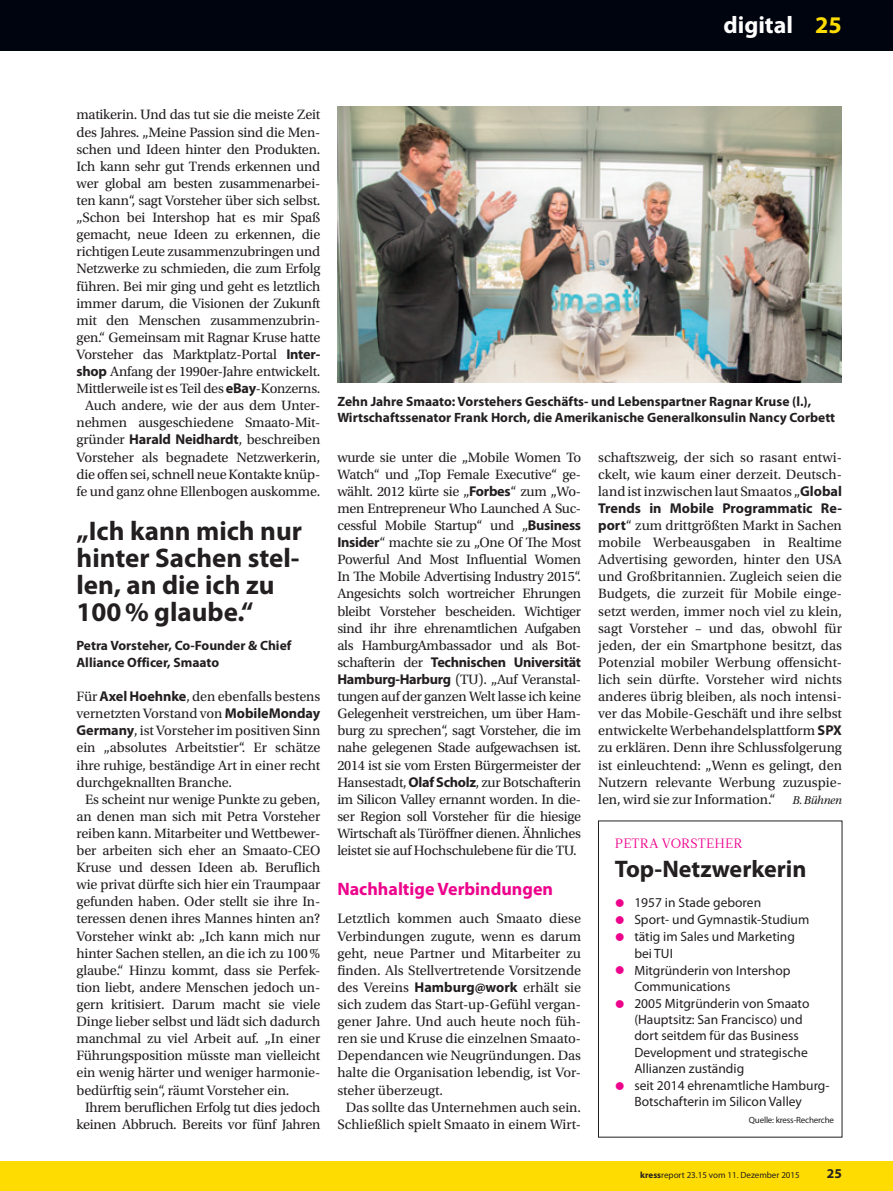
<style>
.page{position:relative;width:893px;height:1191px;background:#fff}
.page>*{position:absolute;margin:0;border:0;box-sizing:border-box;transform-origin:0 0}
.zitatfett{font:700 27px/27px "Myriad Pro";color:#231f20}
.t1{font:700 24px "Myriad Pro";color:#231f20}
.t2{font:700 24px "Myriad Pro";color:#fff}
.zwischentitel{font:700 18px "Myriad Pro";color:#ed028c}
.grundtext_einzug{font:14.25px/17.1px "Utopia Std";letter-spacing:-.01em;color:#231f20;text-align:justify}
.grundtext_ohneeinzug{font:14.25px/17.1px "Utopia Std";letter-spacing:-.005em;color:#231f20;text-align:justify}
.t3{font:13.5px/16.2px "Myriad Pro";color:#231f20}
.grundtext_ohneeinzug-2{font:700 13.5px/16.2px "Myriad Pro";color:#231f20}
.t4{font:13.5px "Leitura Roman 1";letter-spacing:.015em;color:#ed028c}
.t5{font:9px "Myriad Pro";color:#231f20}
.t6{font:9px "Myriad Pro";letter-spacing:-.02em;color:#231f20}
.t7{font:700 9px "Myriad Pro";color:#231f20}
.s1{color:#ffdc01}
.s2{font-family:"Myriad Pro";font-weight:700}
.s3{font-style:italic;font-size:12px}
.s4{color:#ed028c}
.s5{font-weight:700}
</style>
<div class="page">
<div style="left:0;top:0;width:893px;height:51px;background:#00040f"></div>
<div style="left:0;top:1161px;width:893px;height:30px;background:#ffdc01"></div>
<img style="left:337px;top:106px;width:505px;height:277px">
<h2 class="t2" style="left:723px;top:10px;width:71px">digital</h2>
<h2 class="t2" style="left:756px;top:11px;width:87px">print <span class="s1">25</span></h2>
<p class="grundtext_einzug" style="left:77px;top:107px;width:245px">matikerin. Und das tut sie die meiste Zeit des Jahres. „Meine Passion sind die Men&shy;schen und Ideen hinter den Produkten.<br>Ich kann sehr gut Trends erkennen und wer global am besten zusammenarbei&shy;ten kann“, sagt Vorsteher über sich selbst. „Schon bei Intershop hat es mir Spaß gemacht, neue Ideen zu erkennen, die richtigen Leute zusammenzubringen und Netzwerke zu schmieden, die zum Erfolg führen. Bei mir ging und geht es letztlich immer darum, die Visionen der Zukunft mit den Menschen zusammenzubrin&shy;gen.“ Gemeinsam mit Ragnar Kruse hatte Vorsteher das Marktplatz-Portal <span class="s2">Inter&shy;shop</span> Anfang der 1990er-Jahre entwickelt.<br>Mittlerweile ist es Teil des <span class="s2">eBay</span>-Konzerns.</p>
<p class="grundtext_einzug" style="left:77px;top:397px;width:245px;text-align:center">Auch andere, wie der aus dem Unter&shy;nehmen ausgeschiedene Smaato-Mit&shy;gründer <span class="s2">Harald Neidhardt</span>, beschreiben Vorsteher als begnadete Netzwerkerin, die offen sei, schnell neue Kontakte knüp&shy;fe und ganz ohne Ellenbogen auskomme.</p>
<p class="zitatfett" style="left:77px;top:516px;width:227px">„Ich kann mich nur hinter Sachen stel&shy;len, an die ich zu<br>100 % glaube.“</p>
<p class="grundtext_ohneeinzug-2" style="left:77px;top:636px;width:216px">Petra Vorsteher, Co-Founder &amp; Chief</p>
<p class="grundtext_ohneeinzug-2" style="left:77px;top:654px;width:144px">Alliance Officer, Smaato</p>
<p class="grundtext_ohneeinzug" style="left:77px;top:688px;width:245px">Für <span class="s2">Axel Hoehnke</span>, den ebenfalls bestens vernetzten Vorstand von <span class="s2">MobileMonday Germany</span>, ist Vorsteher im positiven Sinn ein „absolutes Arbeitstier“. Er schätze ihre ruhige, beständige Art in einer recht durchgeknallten Branche.</p>
<p class="grundtext_einzug" style="left:77px;top:791px;width:245px;text-indent:9px">Es scheint nur wenige Punkte zu geben, an denen man sich mit Petra Vorsteher reiben kann. Mitarbeiter und Wettbewer&shy;ber arbeiten sich eher an Smaato-CEO Kruse und dessen Ideen ab. Beruflich wie privat dürfte sich hier ein Traumpaar gefunden haben. Oder stellt sie ihre In&shy;teressen denen ihres Mannes hinten an?<br>Vorsteher winkt ab: „Ich kann mich nur hinter Sachen stellen, an die ich zu 100 % glaube.“ Hinzu kommt, dass sie Perfek&shy;tion liebt, andere Menschen jedoch un&shy;gern kritisiert. Darum macht sie viele Dinge lieber selbst und lädt sich dadurch manchmal zu viel Arbeit auf. „In einer Führungsposition müsste man vielleicht ein wenig härter und weniger harmonie&shy;bedürftig sein“, räumt Vorsteher ein.</p>
<p class="grundtext_einzug" style="left:77px;top:1098px;width:245px;text-align:center">Ihrem beruflichen Erfolg tut dies jedoch keinen Abbruch. Bereits vor fünf Jahren</p>
<p class="grundtext_ohneeinzug-2" style="left:337px;top:392px;width:499px">Zehn Jahre Smaato: Vorstehers Geschäfts- und Lebenspartner Ragnar Kruse (l.),<br>Wirtschaftssenator Frank Horch, die Amerikanische Generalkonsulin Nancy Corbett</p>
<p class="grundtext_einzug" style="left:337px;top:449px;width:245px">wurde sie unter die „Mobile Women To Watch“ und „Top Female Executive“ ge&shy;wählt. 2012 kürte sie „<span class="s2">Forbes</span>“ zum „Wo&shy;men Entrepreneur Who Launched A Suc&shy;cessful Mobile Startup“ und „<span class="s2">Business Insider</span>“ machte sie zu „One Of The Most Powerful And Most Influential Women In The Mobile Advertising Industry 2015“.<br>Angesichts solch wortreicher Ehrungen bleibt Vorsteher bescheiden. Wichtiger sind ihr ihre ehrenamtlichen Aufgaben als HamburgAmbassador und als Bot&shy;schafterin der <span class="s2">Technischen Universität Hamburg-Harburg</span> (TU). „Auf Veranstal&shy;tungen auf der ganzen Welt lasse ich keine Gelegenheit verstreichen, um über Ham&shy;burg zu sprechen“, sagt Vorsteher, die im nahe gelegenen Stade aufgewachsen ist.<br>2014 ist sie vom Ersten Bürgermeister der Hansestadt, <span class="s2">Olaf Scholz</span>, zur Botschafterin im Silicon Valley ernannt worden. In die&shy;ser Region soll Vorsteher für die hiesige Wirtschaft als Türöffner dienen. Ähnliches leistet sie auf Hochschulebene für die TU.</p>
<p class="zwischentitel" style="left:337px;top:877px;width:217px">Nachhaltige Verbindungen</p>
<p class="grundtext_ohneeinzug" style="left:337px;top:910px;width:245px">Letztlich kommen auch Smaato diese Verbindungen zugute, wenn es darum geht, neue Partner und Mitarbeiter zu finden. Als Stellvertretende Vorsitzende des Vereins <span class="s2">Hamburg@work</span> erhält sie sich zudem das Start-up-Gefühl vergan&shy;gener Jahre. Und auch heute noch füh&shy;ren sie und Kruse die einzelnen Smaato-Dependancen wie Neugründungen. Das halte die Organisation lebendig, ist Vor&shy;steher überzeugt.</p>
<p class="grundtext_einzug" style="left:337px;top:1098px;width:245px;text-align:center">Das sollte das Unternehmen auch sein.<br>Schließlich spielt Smaato in einem Wirt-</p>
<p class="grundtext_einzug" style="left:598px;top:449px;width:245px">schaftszweig, der sich so rasant entwi&shy;ckelt, wie kaum einer derzeit. Deutsch&shy;land ist inzwischen laut Smaatos „<span class="s2">Global Trends in Mobile Programmatic Re&shy;port</span>“ zum drittgrößten Markt in Sachen mobile Werbeausgaben in Realtime Advertising geworden, hinter den USA und Großbritannien. Zugleich seien die Budgets, die zurzeit für Mobile einge&shy;setzt werden, immer noch viel zu klein, sagt Vorsteher – und das, obwohl für jeden, der ein Smartphone besitzt, das Potenzial mobiler Werbung offensicht&shy;lich sein dürfte. Vorsteher wird nichts anderes übrig bleiben, als noch intensi&shy;ver das Mobile-Geschäft und ihre selbst entwickelte Werbehandelsplattform <span class="s2">SPX </span>zu erklären. Denn ihre Schlussfolgerung ist einleuchtend: „Wenn es gelingt, den Nutzern relevante Werbung zuzuspie&shy;len, wird sie zur Information.“ <span class="s3">B. Bühnen</span></p>
<p class="t4" style="left:615px;top:834px;width:129px">PETRA VORSTEHER</p>
<p class="t1" style="left:615px;top:853px;width:193px">Top-Netzwerkerin</p>
<p class="t3" style="left:615px;top:894px;width:148px"><span class="s4">●</span> 1957 in Stade geboren</p>
<p class="t3" style="left:615px;top:911px;width:196px"><span class="s4">●</span> Sport- und Gymnastik-Studium</p>
<p class="t3" style="left:615px;top:928px;width:182px"><span class="s4">●</span> tätig im Sales und Marketing</p>
<p class="t3" style="left:634px;top:944px;width:40px">bei TUI</p>
<p class="t3" style="left:615px;top:961px;width:177px"><span class="s4">●</span> Mitgründerin von Intershop</p>
<p class="t3" style="left:634px;top:978px;width:98px">Communications</p>
<p class="t3" style="left:634px;top:995px;width:177px;text-indent:-20px"><span class="s4">●</span> 2005 Mitgründerin von Smaato (Hauptsitz: San Francisco) und dort seitdem für das Business<br>Development und strategische<br>Allianzen zuständig</p>
<p class="t3" style="left:634px;top:1077px;width:197px;text-indent:-20px"><span class="s4">●</span> seit 2014 ehrenamtliche Hamburg-<br>Botschafterin im Silicon Valley</p>
<p class="t6" style="left:749px;top:1114px;width:87px">Quelle: kress-Recherche</p>
<p class="t5" style="left:661px;top:1169px;width:140px">report 23.15 vom 11. Dezember 2015</p>
<p class="grundtext_ohneeinzug-2" style="left:827px;top:1164px;width:16px">25</p>
<p class="t5" style="left:640px;top:1169px;width:168px"><span class="s5">kress</span>report Heftname.00 vom Ausgabedatum</p>
<p class="t7" style="left:634px;top:1168px;width:22px">kress</p>
</div>
